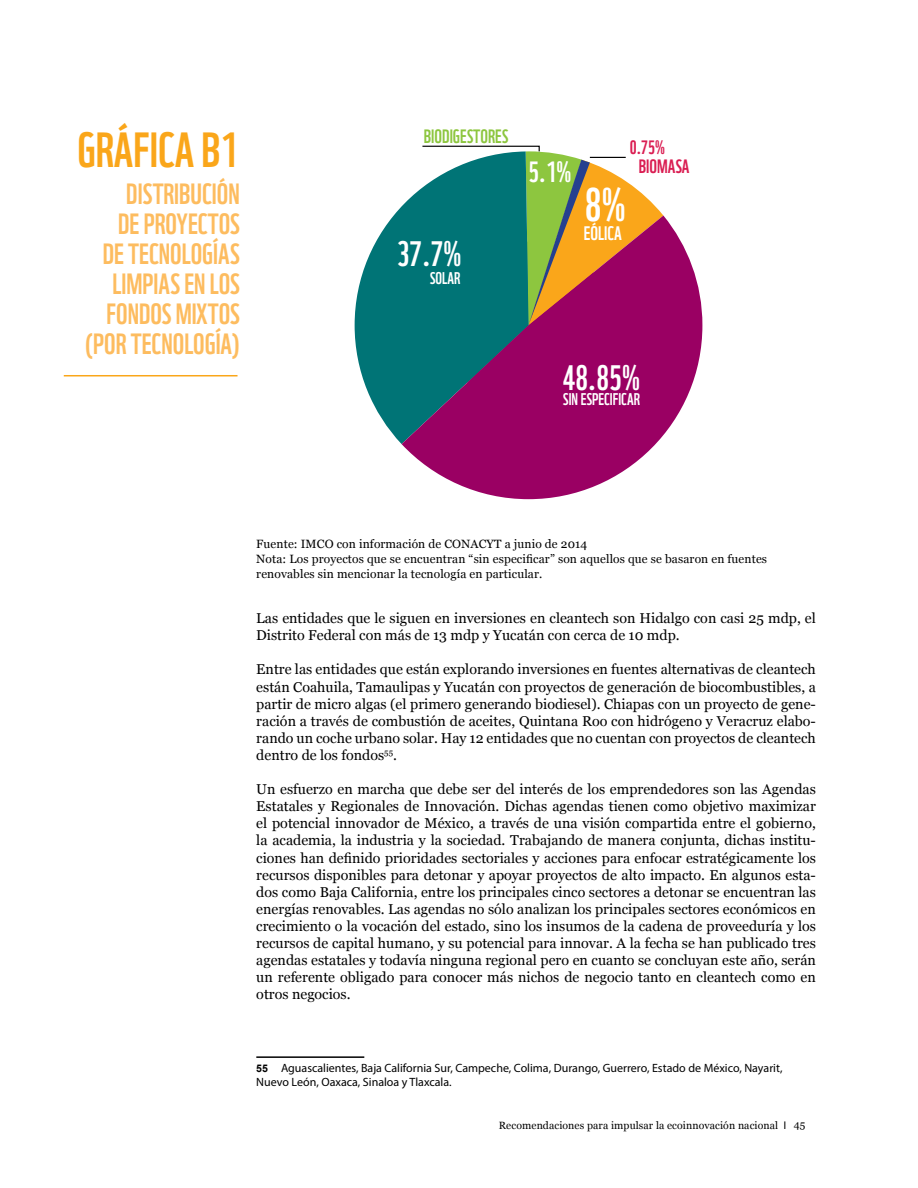
<style>
.page{position:relative;width:918px;height:1188px;background:#fff}
.page>*{position:absolute;margin:0;border:0;box-sizing:border-box;transform-origin:0 0}
.t1{font:48px "WWF";color:#faa61a}
.t2{font:45.75px "WWF";color:#fff}
.t3{font:34.35px "WWF";color:#fff}
.t4{font:28.5px/30px "WWF";color:#fdbc5f;text-align:right}
.t5{font:28.5px "WWF";color:#fff}
.t6{font:19.05px "WWF";color:#fff}
.t7{font:18.75px "WWF";color:#8dc63f}
.t8{font:18.75px/19px "WWF";color:#da1d52}
.t9{font:16.5px "WWF";color:#fff}
.t10{font:14.25px/17.1px "Georgia";color:#000;text-align:justify}
.t11{font:12px/15px "Georgia";letter-spacing:.01em;color:#000}
.t12{font:12px/14.4px "Myriad Pro";color:#000}
.t13{font:10.5px "Georgia";letter-spacing:.01em;color:#000}
.s1{font-family:"Arial";font-weight:700;font-size:10.5px}
.s2{font-family:"Arial"}
</style>
<div class="page">
<svg style="left:355px;top:188px;width:66px;height:256px;fill:#007476"></svg>
<svg style="left:402px;top:216px;width:300px;height:283px;fill:#9a0063"></svg>
<svg style="left:421px;top:145px;width:242px;height:264px;background:#75626b"></svg>
<hr style="left:64px;top:375px;width:174px;height:1px;background:#faa61a">
<hr style="left:256px;top:1056px;width:108px;height:2px;background:#000">
<h1 class="t1" style="left:78px;top:112px;width:162px">GRÁFICA B1</h1>
<h3 class="t4" style="left:85px;top:176px;width:156px">DISTRIBUCIÓN<br>DE PROYECTOS<br>DETECNOLOGÍAS<br>LIMPIASENLOS<br>FONDOS MIXTOS (PORTECNOLOGÍA)</h3>
<h3 class="t7" style="left:424px;top:122px;width:86px">BIODIGESTORES</h3>
<h3 class="t3" style="left:397px;top:227px;width:66px">37.7%</h3>
<p class="t9" style="left:430px;top:266px;width:32px">SOLAR</p>
<h3 class="t5" style="left:529px;top:149px;width:44px">5.1%</h3>
<h3 class="t8" style="left:639px;top:136px;width:52px;text-indent:-9px">0.75%<br>BIOMASA</h3>
<h2 class="t2" style="left:585px;top:169px;width:42px">8%</h2>
<h3 class="t6" style="left:584px;top:218px;width:39px">EÓLICA</h3>
<h3 class="t3" style="left:563px;top:351px;width:79px">48.85%</h3>
<p class="t9" style="left:563px;top:386px;width:78px">SIN ESPECIFICAR</p>
<p class="t11" style="left:256px;top:536px;width:512px">Fuente: IMCO con información de CONACYT a junio de 2014<br>Nota: Los proyectos que se encuentran “sin especificar” son aquellos que se basaron en fuentes renovables sin mencionar la tecnología en particular.</p>
<p class="t10" style="left:256px;top:610px;width:561px">Las entidades que le siguen en inversiones en cleantech son Hidalgo con casi 25 mdp, el<br>Distrito Federal con más de 13 mdp y Yucatán con cerca de 10 mdp.</p>
<p class="t10" style="left:256px;top:661px;width:561px">Entre las entidades que están explorando inversiones en fuentes alternativas de cleantech están Coahuila, Tamaulipas y Yucatán con proyectos de generación de biocombustibles, a partir de micro algas (el primero generando biodiesel). Chiapas con un proyecto de gene&shy;ración a través de combustión de aceites, Quintana Roo con hidrógeno y Veracruz elabo&shy;rando un coche urbano solar. Hay 12 entidades que no cuentan con proyectos de cleantech dentro de los fondos<sup>55</sup>.</p>
<p class="t10" style="left:256px;top:781px;width:561px">Un esfuerzo en marcha que debe ser del interés de los emprendedores son las Agendas Estatales y Regionales de Innovación. Dichas agendas tienen como objetivo maximizar el potencial innovador de México, a través de una visión compartida entre el gobierno, la academia, la industria y la sociedad. Trabajando de manera conjunta, dichas institu&shy;ciones han definido prioridades sectoriales y acciones para enfocar estratégicamente los recursos disponibles para detonar y apoyar proyectos de alto impacto. En algunos esta&shy;dos como Baja California, entre los principales cinco sectores a detonar se encuentran las energías renovables. Las agendas no sólo analizan los principales sectores económicos en crecimiento o la vocación del estado, sino los insumos de la cadena de proveeduría y los recursos de capital humano, y su potencial para innovar. A la fecha se han publicado tres agendas estatales y todavía ninguna regional pero en cuanto se concluyan este año, serán un referente obligado para conocer más nichos de negocio tanto en cleantech como en otros negocios.</p>
<p class="t12" style="left:256px;top:1060px;width:528px"><span class="s1">55</span> Aguascalientes, Baja California Sur, Campeche, Colima, Durango, Guerrero, Estado de México, Nayarit,<br>Nuevo León, Oaxaca, Sinaloa y Tlaxcala.</p>
<p class="t13" style="left:499px;top:1120px;width:308px">Recomendaciones para impulsar la ecoinnovación nacional <span class="s2">I</span> 45</p>
</div>
